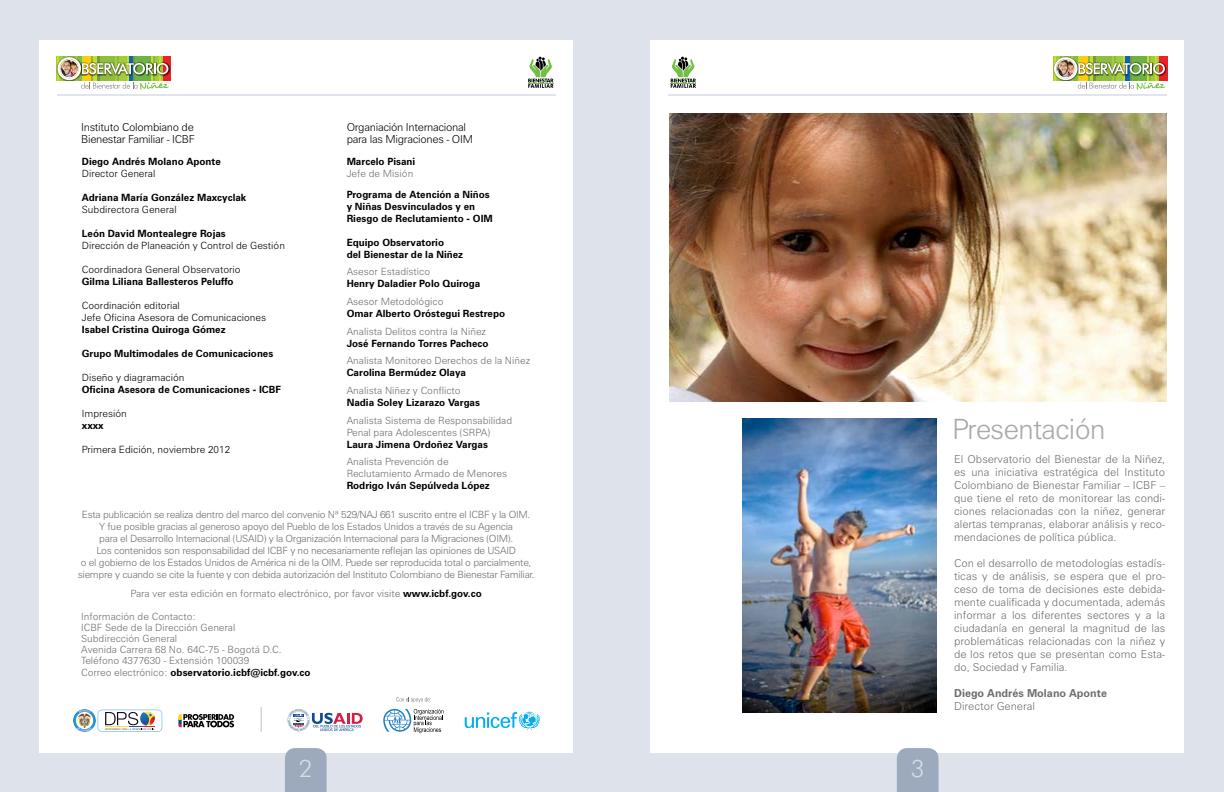
<style>
.page{position:relative;width:1224px;height:792px;background:#fff}
.page>*{position:absolute;margin:0;border:0;box-sizing:border-box;transform-origin:0 0}
.t1{font:300 28px "Zurich BT";letter-spacing:-.03em;color:#a7a9ac}
.t2{font:300 24px "Futura BT";color:#d7dce4}
.t3{font:300 11px/13px "Zurich BT";color:#6d6e71;text-align:justify}
.t4{font:300 11px/12px "Zurich BT";letter-spacing:-.025em;color:#000}
.t5{font:700 11px "Zurich BT";color:#6d6e71}
.t6{font:700 10px/12px "Zurich BT";color:#000}
.t7{font:300 10px/12px "Zurich BT";letter-spacing:-.025em;color:#6d6e71;text-align:center}
.t8{font:300 10px/11px "Zurich BT";color:#6d6e71}
.t9{font:300 10px/12px "Zurich BT";color:#000}
.s1{font-weight:700;color:#000}
.s2{font-weight:300;color:#6d6e71}
</style>
<div class="page">
<div style="left:612px;top:0;width:612px;height:792px;background:#dee2ea"></div>
<div style="left:651px;top:40px;width:533px;height:713px;background:#fff"></div>
<div style="left:897px;top:748px;width:42px;height:44px;background:#9daabe"></div>
<div style="left:0;top:0;width:612px;height:792px;background:#dee2ea"></div>
<div style="left:39px;top:40px;width:534px;height:713px;background:#fff"></div>
<hr style="left:57px;top:94px;width:498px;height:2px;background:#e1e4ec">
<svg style="left:162px;top:57px;width:9px;height:24px"></svg>
<img style="left:57px;top:57px;width:112px;height:33px">
<svg style="left:528px;top:57px;width:25px;height:31px"></svg>
<hr style="left:669px;top:94px;width:498px;height:2px;background:#e1e4ec">
<div style="left:1159px;top:57px;width:8px;height:24px;background:#ec2127"></div>
<img style="left:1165px;top:65px;width:2px;height:9px">
<img style="left:1053px;top:57px;width:112px;height:33px">
<svg style="left:671px;top:57px;width:25px;height:31px"></svg>
<div style="left:285px;top:748px;width:42px;height:44px;background:#9daabe"></div>
<img style="left:669px;top:113px;width:498px;height:288px">
<img style="left:742px;top:419px;width:194px;height:294px">
<svg style="left:261px;top:707px;width:1px;height:25px"></svg>
<svg style="left:397px;top:697px;width:34px;height:6px"></svg>
<svg style="left:383px;top:709px;width:61px;height:24px"></svg>
<svg style="left:465px;top:712px;width:75px;height:18px"></svg>
<svg style="left:288px;top:709px;width:75px;height:22px"></svg>
<img style="left:74px;top:710px;width:22px;height:22px">
<svg style="left:98px;top:710px;width:64px;height:22px"></svg>
<svg style="left:178px;top:714px;width:56px;height:13px"></svg>
<p class="t4" style="left:81px;top:121px;width:115px">Instituto Colombiano de<br>Bienestar Familiar - ICBF</p>
<p class="t4" style="left:347px;top:121px;width:128px">Organiación Internacional para las Migraciones - OIM</p>
<p class="t6" style="left:82px;top:156px;width:141px">Diego Andrés Molano Aponte</p>
<p class="t9" style="left:82px;top:168px;width:75px">Director General</p>
<p class="t6" style="left:82px;top:192px;width:166px">Adriana María González Maxcyclak</p>
<p class="t9" style="left:82px;top:204px;width:96px">Subdirectora General</p>
<p class="t6" style="left:82px;top:228px;width:146px">León David Montealegre Rojas</p>
<p class="t9" style="left:82px;top:240px;width:205px">Dirección de Planeación y Control de Gestión</p>
<p class="t9" style="left:82px;top:264px;width:160px">Coordinadora General Observatorio</p>
<p class="t6" style="left:82px;top:276px;width:153px">Gilma Liliana Ballesteros Peluffo</p>
<p class="t9" style="left:82px;top:300px;width:186px">Coordinación editorial<br>Jefe Oficina Asesora de Comunicaciones</p>
<p class="t6" style="left:82px;top:324px;width:145px">Isabel Cristina Quiroga Gómez</p>
<p class="t6" style="left:82px;top:348px;width:193px">Grupo Multimodales de Comunicaciones</p>
<p class="t9" style="left:82px;top:372px;width:104px">Diseño y diagramación</p>
<p class="t6" style="left:82px;top:384px;width:201px">Oficina Asesora de Comunicaciones - ICBF</p>
<p class="t9" style="left:82px;top:408px;width:46px">Impresión</p>
<p class="t6" style="left:82px;top:420px;width:23px">xxxx</p>
<p class="t9" style="left:82px;top:444px;width:150px">Primera Edición, noviembre 2012</p>
<p class="t6" style="left:347px;top:156px;width:70px">Marcelo Pisani</p>
<p class="t8" style="left:347px;top:168px;width:68px">Jefe de Misión</p>
<p class="t6" style="left:347px;top:188px;width:148px">Programa de Atención a Niños y Niñas Desvinculados y en<br>Riesgo de Reclutamiento - OIM</p>
<p class="t6" style="left:347px;top:236px;width:118px">Equipo Observatorio<br>del Bienestar de la Niñez</p>
<p class="t8" style="left:347px;top:266px;width:85px">Asesor Estadístico</p>
<p class="t6" style="left:347px;top:278px;width:135px">Henry Daladier Polo Quiroga</p>
<p class="t8" style="left:347px;top:296px;width:98px">Asesor Metodológico</p>
<p class="t6" style="left:347px;top:307px;width:160px">Omar Alberto Oróstegui Restrepo</p>
<p class="t8" style="left:347px;top:326px;width:141px">Analista Delitos contra la Niñez</p>
<p class="t6" style="left:347px;top:337px;width:143px">José Fernando Torres Pacheco</p>
<p class="t8" style="left:347px;top:355px;width:185px">Analista Monitoreo Derechos de la Niñez</p>
<p class="t6" style="left:347px;top:367px;width:121px">Carolina Bermúdez Olaya</p>
<p class="t8" style="left:347px;top:385px;width:115px">Analista Niñez y Conflicto</p>
<p class="t6" style="left:347px;top:396px;width:135px">Nadia Soley Lizarazo Vargas</p>
<p class="t8" style="left:347px;top:414px;width:167px;line-height:12px">Analista Sistema de Responsabilidad<br>Penal para Adolescentes (SRPA)</p>
<p class="t6" style="left:347px;top:438px;width:143px">Laura Jimena Ordoñez Vargas</p>
<p class="t8" style="left:347px;top:456px;width:162px;line-height:12px">Analista Prevención de<br>Reclutamiento Armado de Menores</p>
<p class="t6" style="left:347px;top:480px;width:145px">Rodrigo Iván Sepúlveda López</p>
<p class="t7" style="left:78px;top:508px;width:458px">Esta publicación se realiza dentro del marco del convenio Nª 529/NAJ 661 suscrito entre el ICBF y la OIM.<br>Y fue posible gracias al generoso apoyo del Pueblo de los Estados Unidos a través de su Agencia<br>para el Desarrollo Internacional (USAID) y la Organización Internacional para la Migraciones (OIM).<br>Los contenidos son responsabilidad del ICBF y no necesariamente reflejan las opiniones de USAID<br>o el gobierno de los Estados Unidos de América ni de la OIM. Puede ser reproducida total o parcialmente, siempre y cuando se cite la fuente y con debida autorización del Instituto Colombiano de Bienestar Familiar.</p>
<p class="t8" style="left:131px;top:588px;width:353px">Para ver esta edición en formato electrónico, por favor visite <span class="s1">www.icbf.gov.co</span></p>
<p class="t8" style="left:81px;top:611px;width:202px">Información de Contacto:<br>ICBF Sede de la Dirección General<br>Subdirección General<br>Avenida Carrera 68 No. 64C-75 - Bogotá D.C.<br>Teléfono 4377630 - Extensión 100039</p>
<p class="t6" style="left:81px;top:667px;width:231px"><span class="s2">Correo electrónico:</span> observatorio.icbf@icbf.gov.co</p>
<h2 class="t2" style="left:299px;top:753px;width:15px">2</h2>
<h2 class="t2" style="left:911px;top:753px;width:15px">3</h2>
<h1 class="t1" style="left:952px;top:412px;width:155px">Presentación</h1>
<p class="t3" style="left:954px;top:453px;width:213px">El Observatorio del Bienestar de la Niñez, es una iniciativa estratégica del Instituto Colombiano de Bienestar Familiar – ICBF – que tiene el reto de monitorear las condi&shy;ciones relacionadas con la niñez, generar alertas tempranas, elaborar análisis y reco&shy;mendaciones de política pública.</p>
<p class="t3" style="left:954px;top:557px;width:213px">Con el desarrollo de metodologías estadís&shy;ticas y de análisis, se espera que el pro&shy;ceso de toma de decisiones este debida&shy;mente cualificada y documentada, además informar a los diferentes sectores y a la ciudadanía en general la magnitud de las problemáticas relacionadas con la niñez y de los retos que se presentan como Esta&shy;do, Sociedad y Familia.</p>
<p class="t5" style="left:954px;top:687px;width:154px">Diego Andrés Molano Aponte</p>
<p class="t3" style="left:954px;top:700px;width:82px">Director General</p>
</div>
